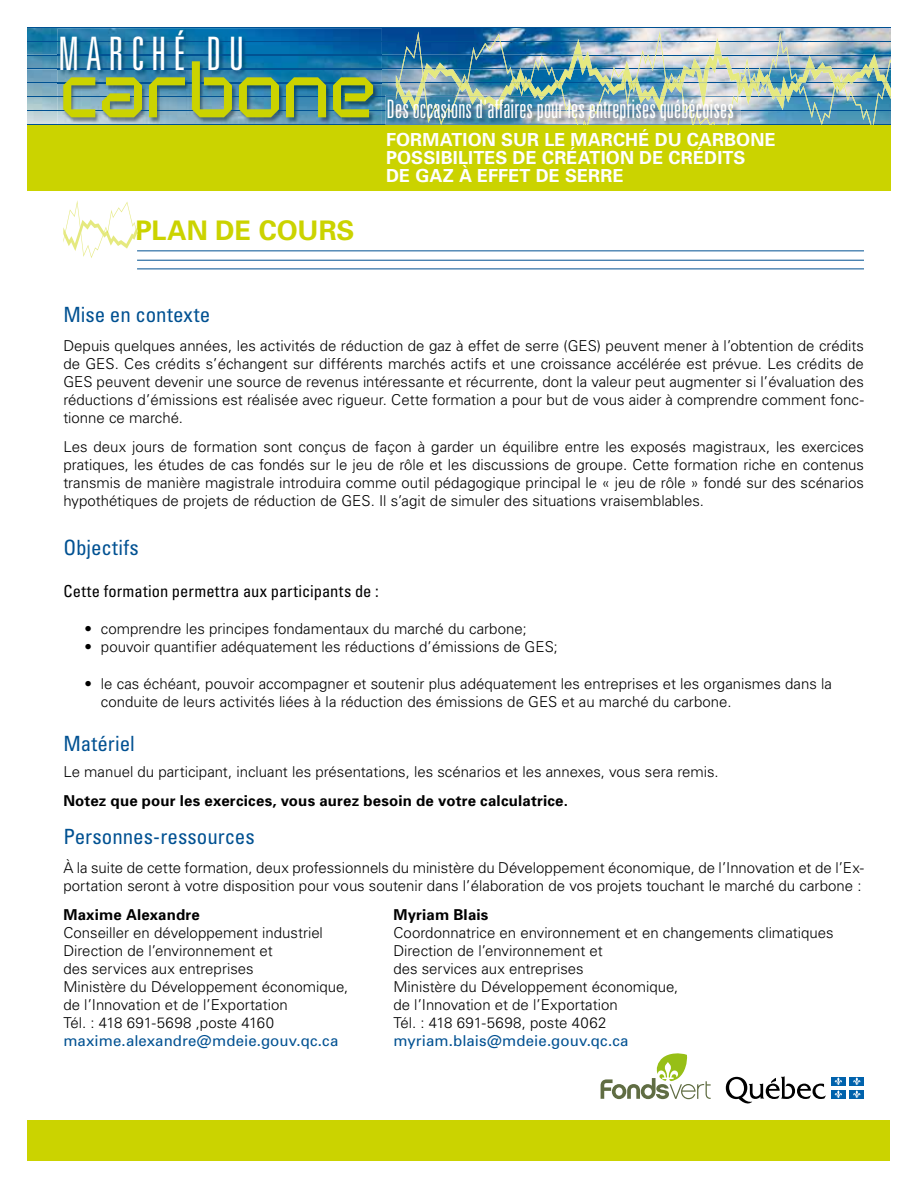
<style>
.page{position:relative;width:918px;height:1188px;background:#fff}
.page>*{position:absolute;margin:0;border:0;box-sizing:border-box;transform-origin:0 0}
.t1{font:57.6px "Blutter";color:#cbd300}
.t2{font:300 ultra-condensed 46.2px "Univers";letter-spacing:.155em;color:#fff}
.t3{font:700 27px "Univers";color:#cbd300}
.t4{font:300 ultra-condensed 25.35px "Univers";letter-spacing:.005em;color:#fff}
.t5{font:condensed 21px "Univers";color:#005192}
.t6{font:700 18px/18px "Univers";letter-spacing:.01em;color:#fff}
.t7{font:condensed 16.5px "Univers";letter-spacing:.015em;color:#000}
.t8{font:300 15px/18px "Univers";color:#000;text-align:justify}
.t9{font:700 15px "Univers";letter-spacing:.015em;color:#000}
.t10{font:15px "Univers";letter-spacing:.005em;color:#005192}
</style>
<div class="page">
<img style="left:27px;top:28px;width:864px;height:96px">
<hr style="left:27px;top:27px;width:864px;height:1px;background:#005192">
<hr style="left:27px;top:41px;width:864px;height:1px;background:#005192">
<hr style="left:27px;top:55px;width:864px;height:1px;background:#005192">
<hr style="left:27px;top:69px;width:864px;height:1px;background:#005192">
<hr style="left:27px;top:83px;width:864px;height:1px;background:#005192">
<hr style="left:27px;top:97px;width:864px;height:1px;background:#005192">
<hr style="left:27px;top:110px;width:864px;height:1px;background:#005192">
<hr style="left:27px;top:124px;width:864px;height:1px;background:#005192">
<img style="left:873px;top:59px;width:18px;height:65px">
<svg style="left:875px;top:110px;width:16px;height:1px"></svg>
<img style="left:738px;top:33px;width:118px;height:72px">
<img style="left:602px;top:31px;width:81px;height:64px">
<img style="left:399px;top:31px;width:157px;height:52px">
<svg style="left:416px;top:41px;width:85px;height:1px"></svg>
<svg style="left:405px;top:55px;width:106px;height:1px"></svg>
<img style="left:683px;top:38px;width:203px;height:41px">
<svg style="left:714px;top:55px;width:161px;height:1px"></svg>
<svg style="left:683px;top:69px;width:208px;height:1px"></svg>
<svg style="left:746px;top:97px;width:145px;height:1px"></svg>
<img style="left:738px;top:76px;width:107px;height:16px">
<img style="left:665px;top:78px;width:17px;height:12px">
<svg style="left:665px;top:79px;width:226px;height:8px;background:#aac2aa"></svg>
<img style="left:511px;top:39px;width:146px;height:56px">
<svg style="left:573px;top:55px;width:16px;height:1px"></svg>
<img style="left:609px;top:73px;width:28px;height:18px">
<img style="left:513px;top:77px;width:49px;height:12px">
<svg style="left:511px;top:83px;width:128px;height:1px"></svg>
<img style="left:417px;top:63px;width:65px;height:32px">
<svg style="left:402px;top:69px;width:263px;height:1px"></svg>
<img style="left:423px;top:74px;width:45px;height:8px">
<img style="left:396px;top:75px;width:16px;height:7px">
<img style="left:57px;top:29px;width:325px;height:95px">
<img style="left:57px;top:41px;width:325px;height:1px">
<img style="left:57px;top:55px;width:325px;height:1px">
<img style="left:57px;top:69px;width:325px;height:1px">
<img style="left:57px;top:83px;width:325px;height:1px">
<img style="left:57px;top:97px;width:325px;height:1px">
<img style="left:57px;top:110px;width:325px;height:1px">
<img style="left:385px;top:95px;width:356px;height:16px">
<img style="left:385px;top:97px;width:356px;height:1px">
<img style="left:385px;top:124px;width:356px;height:1px">
<img style="left:441px;top:124px;width:288px;height:1px">
<img style="left:728px;top:96px;width:11px;height:28px">
<img style="left:586px;top:96px;width:129px;height:28px">
<img style="left:601px;top:97px;width:82px;height:1px">
<img style="left:591px;top:110px;width:100px;height:1px">
<img style="left:396px;top:95px;width:190px;height:29px">
<img style="left:506px;top:97px;width:58px;height:1px">
<img style="left:427px;top:110px;width:146px;height:1px">
<img style="left:400px;top:101px;width:21px;height:13px">
<svg style="left:396px;top:82px;width:72px;height:19px"></svg>
<img style="left:638px;top:96px;width:27px;height:16px">
<svg style="left:639px;top:96px;width:26px;height:4px"></svg>
<img style="left:468px;top:95px;width:38px;height:15px">
<img style="left:469px;top:97px;width:37px;height:1px">
<img style="left:701px;top:96px;width:5px;height:13px">
<svg style="left:533px;top:96px;width:13px;height:4px"></svg>
<img style="left:510px;top:95px;width:230px;height:1px">
<div style="left:28px;top:1120px;width:862px;height:40px;background:#cbd300"></div>
<div style="left:27px;top:125px;width:864px;height:65px;background:#cbd300"></div>
<svg style="left:63px;top:200px;width:74px;height:58px"></svg>
<hr style="left:137px;top:250px;width:727px;height:1px;background:#005192">
<hr style="left:137px;top:260px;width:727px;height:1px;background:#005192">
<hr style="left:137px;top:269px;width:727px;height:1px;background:#005192">
<svg style="left:726px;top:1076px;width:100px;height:27px"></svg>
<div style="left:831px;top:1077px;width:15px;height:9px;background:#0062ac"></div>
<div style="left:850px;top:1077px;width:14px;height:9px;background:#0062ac"></div>
<div style="left:831px;top:1090px;width:15px;height:9px;background:#0062ac"></div>
<svg style="left:835px;top:1077px;width:7px;height:21px"></svg>
<div style="left:850px;top:1090px;width:14px;height:9px;background:#0062ac"></div>
<svg style="left:853px;top:1077px;width:8px;height:21px"></svg>
<svg style="left:601px;top:1053px;width:110px;height:46px"></svg>
<h2 class="t2" style="left:59px;top:29px;width:187px">MARCHÉ DU</h2>
<h1 class="t1" style="left:59px;top:60px;width:318px">Carbone</h1>
<h3 class="t4" style="left:387px;top:96px;width:349px">Des occasions d'affaires pour les entreprises québécoises</h3>
<p class="t6" style="left:386px;top:130px;width:391px">FORMATION SUR LE MARCHÉ DU CARBONE<br>POSSIBILITES DE CRÉATION DE CRÉDITS<br>DE GAZ À EFFET DE SERRE</p>
<h3 class="t3" style="left:135px;top:214px;width:221px">PLAN DE COURS</h3>
<h3 class="t5" style="left:63px;top:302px;width:149px">Mise en contexte</h3>
<p class="t8" style="left:63px;top:336px;width:802px">Depuis quelques années, les activités de réduction de gaz à effet de serre (GES) peuvent mener à l’obtention de crédits de GES. Ces crédits s’échangent sur différents marchés actifs et une croissance accélérée est prévue. Les crédits de GES peuvent devenir une source de revenus intéressante et récurrente, dont la valeur peut augmenter si l’évaluation des réductions d’émissions est réalisée avec rigueur. Cette formation a pour but de vous aider à comprendre comment fonc&shy;tionne ce marché.</p>
<p class="t8" style="left:63px;top:437px;width:802px">Les deux jours de formation sont conçus de façon à garder un équilibre entre les exposés magistraux, les exercices pratiques, les études de cas fondés sur le jeu de rôle et les discussions de groupe. Cette formation riche en contenus transmis de manière magistrale introduira comme outil pédagogique principal le « jeu de rôle » fondé sur des scénarios hypothétiques de projets de réduction de GES. Il s’agit de simuler des situations vraisemblables.</p>
<h3 class="t5" style="left:63px;top:535px;width:77px">Objectifs</h3>
<p class="t7" style="left:63px;top:581px;width:317px">Cette formation permettra aux participants de :</p>
<p class="t8" style="left:84px;top:619px;width:444px">• comprendre les principes fondamentaux du marché du carbone;</p>
<p class="t8" style="left:84px;top:637px;width:475px">• pouvoir quantifier adéquatement les réductions d’émissions de GES;</p>
<p class="t8" style="left:101px;top:674px;width:733px;text-indent:-17px">• le cas échéant, pouvoir accompagner et soutenir plus adéquatement les entreprises et les organismes dans la conduite de leurs activités liées à la réduction des émissions de GES et au marché du carbone.</p>
<h3 class="t5" style="left:63px;top:730px;width:73px">Matériel</h3>
<p class="t8" style="left:63px;top:762px;width:657px">Le manuel du participant, incluant les présentations, les scénarios et les annexes, vous sera remis.</p>
<p class="t9" style="left:63px;top:791px;width:506px">Notez que pour les exercices, vous aurez besoin de votre calculatrice.</p>
<h3 class="t5" style="left:63px;top:824px;width:193px">Personnes-ressources</h3>
<p class="t8" style="left:63px;top:858px;width:802px">À la suite de cette formation, deux professionnels du ministère du Développement économique, de l’Innovation et de l’Ex&shy;portation seront à votre disposition pour vous soutenir dans l’élaboration de vos projets touchant le marché du carbone :</p>
<p class="t9" style="left:63px;top:905px;width:138px">Maxime Alexandre</p>
<p class="t9" style="left:393px;top:905px;width:97px">Myriam Blais</p>
<p class="t8" style="left:63px;top:923px;width:261px">Conseiller en développement industriel</p>
<p class="t8" style="left:393px;top:923px;width:442px">Coordonnatrice en environnement et en changements climatiques</p>
<p class="t8" style="left:63px;top:941px;width:211px">Direction de l’environnement et</p>
<p class="t8" style="left:393px;top:941px;width:211px">Direction de l’environnement et</p>
<p class="t8" style="left:63px;top:959px;width:192px">des services aux entreprises</p>
<p class="t8" style="left:393px;top:959px;width:192px">des services aux entreprises</p>
<p class="t8" style="left:63px;top:977px;width:287px">Ministère du Développement économique,</p>
<p class="t8" style="left:393px;top:977px;width:287px">Ministère du Développement économique,</p>
<p class="t8" style="left:63px;top:995px;width:226px">de l’Innovation et de l’Exportation</p>
<p class="t8" style="left:393px;top:995px;width:226px">de l’Innovation et de l’Exportation</p>
<p class="t8" style="left:63px;top:1013px;width:212px">Tél. : 418 691-5698 ,poste 4160</p>
<p class="t8" style="left:393px;top:1013px;width:215px">Tél. : 418 691-5698, poste 4062</p>
<p class="t10" style="left:63px;top:1031px;width:277px">maxime.alexandre@mdeie.gouv.qc.ca</p>
<p class="t10" style="left:393px;top:1031px;width:237px">myriam.blais@mdeie.gouv.qc.ca</p>
</div>
